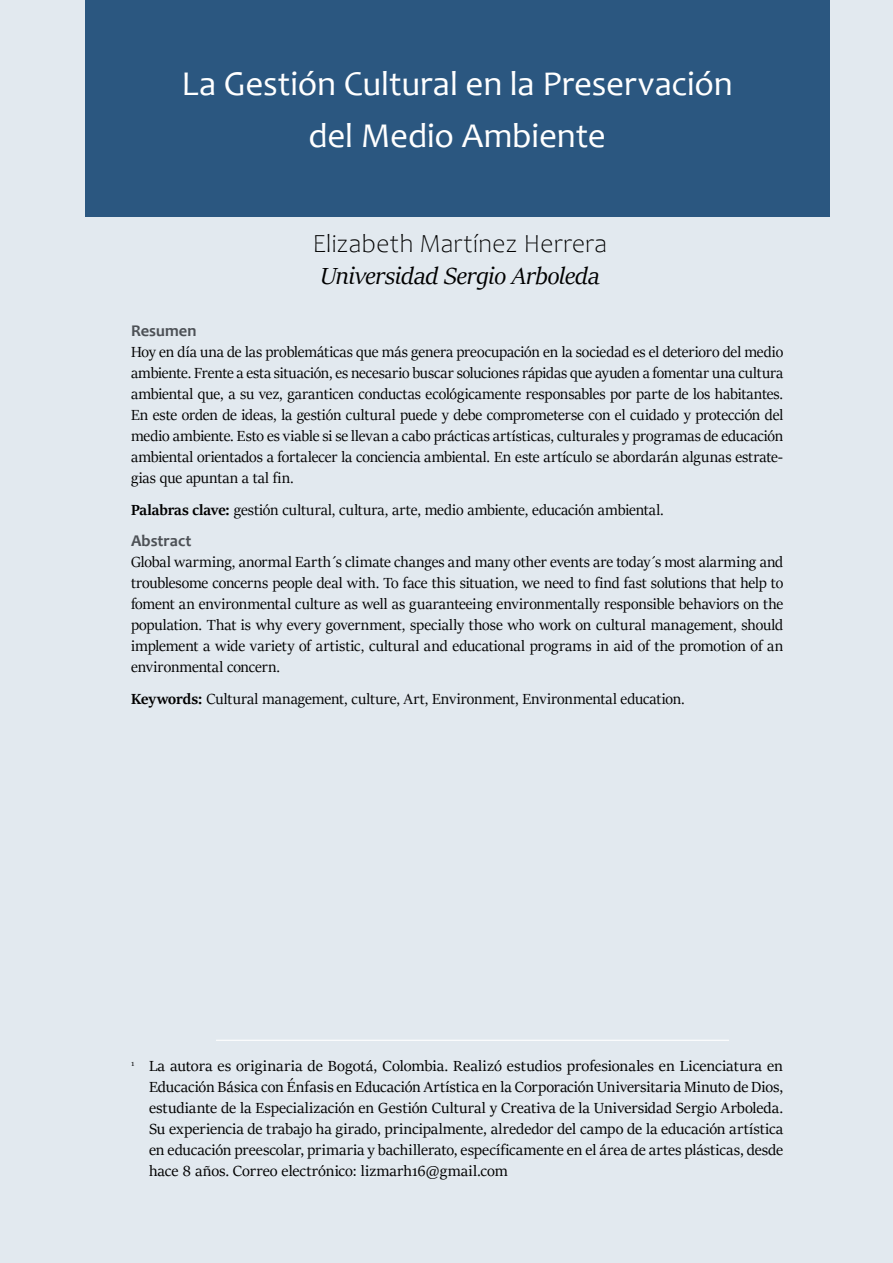
<style>
.page{position:relative;width:893px;height:1263px;background:#e2e9ef}
.page>*{position:absolute;margin:0;border:0;box-sizing:border-box;transform-origin:0 0}
.Titular_-_24_puntos{font:34.95px/52.5px "Candara";letter-spacing:-.005em;color:#fff;text-align:center}
.Autores_18_puntos{font:italic 26.25px "Sitka Banner";letter-spacing:-.01em;color:#000}
.Autores_18_puntos-2{font:300 26.25px "Candara";color:#000}
.texto_resumen{font:16.5px/21px "Sitka Banner";color:#000;text-align:justify}
.Nota_titulo{font:16.5px/21px "Sitka Display";color:#000;text-align:justify}
.sub_resumen{font:700 16.5px "Candara";color:#4d5156}
.s1{font-weight:700}
</style>
<div class="page">
<div style="left:85px;top:0;width:744px;height:216px;background:#2b5780"></div>
<hr style="left:216px;top:1040px;width:513px;height:1px;background:#fff">
<p class="Titular_-_24_puntos" style="left:181px;top:57px;width:553px">La Gestión Cultural en la Preservación del Medio Ambiente</p>
<p class="Autores_18_puntos-2" style="left:312px;top:229px;width:297px">Elizabeth Martínez Herrera</p>
<p class="Autores_18_puntos" style="left:320px;top:257px;width:281px">Universidad Sergio Arboleda</p>
<p class="sub_resumen" style="left:131px;top:320px;width:67px">Resumen</p>
<p class="texto_resumen" style="left:131px;top:341px;width:654px">Hoy en día una de las problemáticas que más genera preocupación en la sociedad es el deterioro del medio ambiente. Frente a esta situación, es necesario buscar soluciones rápidas que ayuden a fomentar una cultura ambiental que, a su vez, garanticen conductas ecológicamente responsables por parte de los habitantes.<br>En este orden de ideas, la gestión cultural puede y debe comprometerse con el cuidado y protección del medio ambiente. Esto es viable si se llevan a cabo prácticas artísticas, culturales y programas de educación ambiental orientados a fortalecer la conciencia ambiental. En este artículo se abordarán algunas estrate&shy;gias que apuntan a tal fin.</p>
<p class="texto_resumen" style="left:131px;top:498px;width:534px"><span class="s1">Palabras clave:</span> gestión cultural, cultura, arte, medio ambiente, educación ambiental.</p>
<p class="sub_resumen" style="left:131px;top:530px;width:62px">Abstract</p>
<p class="texto_resumen" style="left:131px;top:551px;width:654px">Global warming, anormal Earth´s climate changes and many other events are today´s most alarming and troublesome concerns people deal with. To face this situation, we need to find fast solutions that help to foment an environmental culture as well as guaranteeing environmentally responsible behaviors on the population. That is why every government, specially those who work on cultural management, should implement a wide variety of artistic, cultural and educational programs in aid of the promotion of an environmental concern.</p>
<p class="texto_resumen" style="left:131px;top:687px;width:555px"><span class="s1">Keywords:</span> Cultural management, culture, Art, Environment, Environmental education.</p>
<p class="Nota_titulo" style="left:149px;top:1055px;width:636px;text-indent:-18px"><sup>1</sup> La autora es originaria de Bogotá, Colombia. Realizó estudios profesionales en Licenciatura en Educación Básica con Énfasis en Educación Artística en la Corporación Universitaria Minuto de Dios, estudiante de la Especialización en Gestión Cultural y Creativa de la Universidad Sergio Arboleda.<br>Su experiencia de trabajo ha girado, principalmente, alrededor del campo de la educación artística en educación preescolar, primaria y bachillerato, específicamente en el área de artes plásticas, desde hace 8 años. Correo electrónico: lizmarh16@gmail.com</p>
</div>
